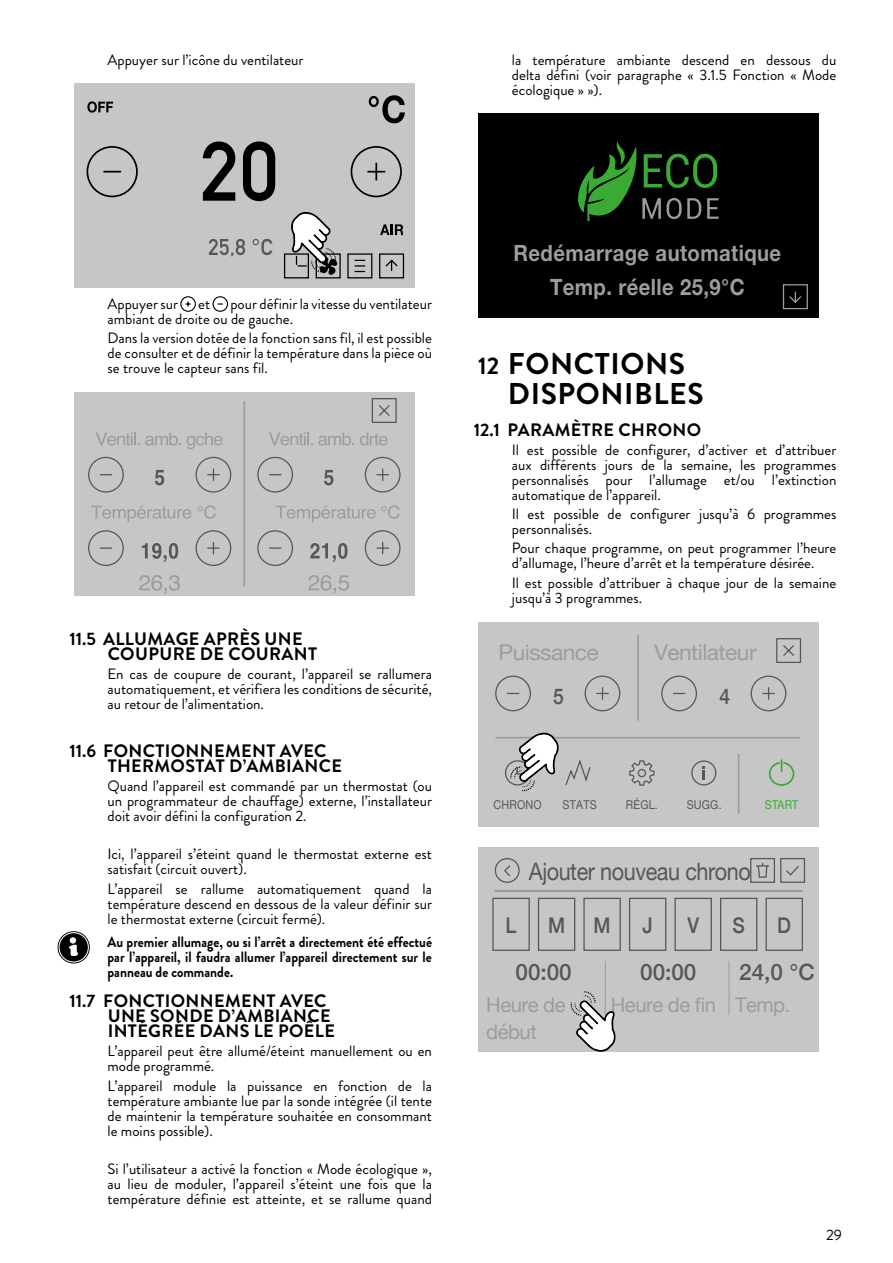
<style>
.page{position:relative;width:893px;height:1263px;background:#fff}
.page>*{position:absolute;margin:0;border:0;box-sizing:border-box;transform-origin:0 0}
.t1{font:700 30px/30px "Brandon Grotesque";letter-spacing:.02em;color:#000}
.t2{font:24px "Helvetica Neue";letter-spacing:-.02em;color:#575756;scale:.9 1}
.t3{font:700 22.5px/34.7px "Helvetica Neue LT Pro";letter-spacing:.02em;color:#9d9d9c;text-align:center;scale:.9 1}
.t4{font:500 22.5px "Helvetica Neue";color:#575756}
.t5{font:21.6px "Helvetica Neue";letter-spacing:-.025em;color:#9d9d9c;scale:1.06 1}
.t6{font:500 21.6px "Helvetica Neue";color:#575756;scale:.89 1}
.t7{font:20.25px "Helvetica Neue";letter-spacing:-.025em;color:#9d9d9c}
.t8{font:700 18px/15px "Brandon Grotesque";letter-spacing:.02em;color:#000}
.t9{font:15px/15px "Brandon Grotesque";color:#000;text-align:justify}
.t10{font:700 15px/15px "Brandon Grotesque";color:#000;text-align:justify;scale:.9 1}
.t11{font:12.15px "Helvetica Neue";letter-spacing:.02em;color:#575756;scale:.89 1}
.t12{font:12.15px "Helvetica Neue";letter-spacing:.01em;color:#3aaa35;scale:.89 1}
.s1{font-size:24px}
</style>
<div class="page">
<div style="left:74px;top:84px;width:340px;height:204px;background:#c6c6c6"></div>
<svg style="left:86px;top:146px;width:52px;height:52px"></svg>
<svg style="left:350px;top:146px;width:52px;height:52px"></svg>
<svg style="left:380px;top:224px;width:23px;height:11px"></svg>
<svg style="left:369px;top:95px;width:36px;height:28px"></svg>
<svg style="left:203px;top:141px;width:32px;height:60px"></svg>
<svg style="left:243px;top:141px;width:32px;height:60px"></svg>
<svg style="left:209px;top:239px;width:36px;height:18px"></svg>
<svg style="left:253px;top:239px;width:19px;height:16px"></svg>
<svg style="left:87px;top:101px;width:26px;height:12px"></svg>
<svg style="left:347px;top:253px;width:58px;height:26px"></svg>
<div style="left:316px;top:253px;width:25px;height:25px;border:1px solid #000"></div>
<svg style="left:284px;top:212px;width:53px;height:66px"></svg>
<svg style="left:180px;top:296px;width:16px;height:16px"></svg>
<svg style="left:212px;top:296px;width:17px;height:16px"></svg>
<div style="left:74px;top:392px;width:340px;height:204px;background:#c6c6c6"></div>
<svg style="left:379px;top:405px;width:11px;height:11px"></svg>
<div style="left:372px;top:398px;width:25px;height:25px;border:1px solid #575756"></div>
<svg style="left:269px;top:432px;width:85px;height:13px"></svg>
<svg style="left:360px;top:432px;width:28px;height:13px"></svg>
<svg style="left:96px;top:433px;width:43px;height:12px"></svg>
<svg style="left:145px;top:432px;width:36px;height:13px"></svg>
<svg style="left:187px;top:432px;width:36px;height:17px"></svg>
<svg style="left:257px;top:456px;width:144px;height:37px"></svg>
<svg style="left:308px;top:575px;width:41px;height:18px"></svg>
<svg style="left:257px;top:530px;width:144px;height:36px"></svg>
<svg style="left:88px;top:456px;width:144px;height:37px"></svg>
<svg style="left:139px;top:575px;width:41px;height:18px"></svg>
<svg style="left:88px;top:530px;width:144px;height:36px"></svg>
<hr style="left:243px;top:401px;width:2px;height:185px;background:#9d9d9c">
<svg style="left:91px;top:505px;width:100px;height:17px"></svg>
<svg style="left:197px;top:505px;width:19px;height:14px"></svg>
<svg style="left:275px;top:505px;width:125px;height:17px"></svg>
<div style="left:58px;top:931px;width:32px;height:32px;border:3px solid #000;border-radius:50%"></div>
<div style="left:59px;top:933px;width:29px;height:29px;background:#000;border-radius:50%"></div>
<div style="left:59px;top:932px;width:30px;height:30px;border:1px solid #fff;border-radius:50%"></div>
<svg style="left:69px;top:937px;width:9px;height:19px"></svg>
<div style="left:479px;top:114px;width:340px;height:204px;background:#000"></div>
<svg style="left:782px;top:284px;width:26px;height:26px"></svg>
<svg style="left:578px;top:141px;width:141px;height:80px"></svg>
<div style="left:479px;top:622px;width:340px;height:204px;background:#c6c6c6"></div>
<svg style="left:768px;top:759px;width:27px;height:27px"></svg>
<hr style="left:495px;top:737px;width:305px;height:1px;background:#9d9d9c">
<hr style="left:637px;top:635px;width:2px;height:86px;background:#9d9d9c">
<hr style="left:738px;top:753px;width:1px;height:61px;background:#9d9d9c">
<svg style="left:495px;top:675px;width:36px;height:37px"></svg>
<svg style="left:584px;top:675px;width:37px;height:37px"></svg>
<svg style="left:783px;top:645px;width:11px;height:11px"></svg>
<div style="left:776px;top:638px;width:25px;height:25px;border:1px solid #575756"></div>
<svg style="left:629px;top:760px;width:26px;height:26px"></svg>
<div style="left:691px;top:760px;width:25px;height:25px;border:1px solid #575756;border-radius:50%"></div>
<svg style="left:703px;top:766px;width:2px;height:14px"></svg>
<svg style="left:504px;top:732px;width:88px;height:59px"></svg>
<svg style="left:661px;top:675px;width:36px;height:37px"></svg>
<svg style="left:750px;top:675px;width:37px;height:37px"></svg>
<div style="left:479px;top:848px;width:340px;height:204px;background:#c6c6c6"></div>
<hr style="left:495px;top:890px;width:308px;height:2px;background:#9d9d9c">
<svg style="left:494px;top:858px;width:26px;height:25px"></svg>
<svg style="left:750px;top:858px;width:56px;height:25px"></svg>
<div style="left:583px;top:898px;width:38px;height:53px;border:1px solid #575756"></div>
<hr style="left:605px;top:961px;width:1px;height:54px;background:#9d9d9c">
<hr style="left:729px;top:961px;width:1px;height:54px;background:#9d9d9c">
<div style="left:674px;top:898px;width:38px;height:53px;border:1px solid #575756"></div>
<div style="left:538px;top:898px;width:37px;height:53px;border:1px solid #575756"></div>
<div style="left:629px;top:898px;width:37px;height:53px;border:1px solid #575756"></div>
<div style="left:720px;top:898px;width:37px;height:53px;border:1px solid #575756"></div>
<div style="left:765px;top:898px;width:38px;height:53px;border:1px solid #575756"></div>
<div style="left:492px;top:898px;width:38px;height:53px;border:1px solid #575756"></div>
<svg style="left:570px;top:991px;width:46px;height:61px"></svg>
<p class="t9" style="left:108px;top:52px;width:198px">Appuyer sur l’icône du ventilateur</p>
<p class="t9" style="left:512px;top:52px;width:326px">la température ambiante descend en dessous du delta défini (voir paragraphe « 3.1.5 Fonction « Mode écologique » »).</p>
<p class="t9" style="left:108px;top:296px;width:72px">Appuyer sur</p>
<p class="t9" style="left:198px;top:296px;width:13px">et</p>
<p class="t9" style="left:108px;top:296px;width:326px;text-indent:123px">pour définir la vitesse du ventilateur ambiant de droite ou de gauche.</p>
<p class="t9" style="left:108px;top:331px;width:326px">Dans la version dotée de la fonction sans fil, il est possible de consulter et de définir la température dans la pièce où se trouve le capteur sans fil.</p>
<p class="t8" style="left:108px;top:632px;width:211px;text-indent:-38px">11.5 ALLUMAGE APRÈS UNE<br>COUPURE DE COURANT</p>
<p class="t9" style="left:108px;top:667px;width:326px">En cas de coupure de courant, l’appareil se rallumera automatiquement, et vérifiera les conditions de sécurité, au retour de l’alimentation.</p>
<p class="t8" style="left:108px;top:743px;width:236px;text-indent:-38px">11.6 FONCTIONNEMENT AVEC<br>THERMOSTAT D’AMBIANCE</p>
<p class="t9" style="left:108px;top:778px;width:326px">Quand l’appareil est commandé par un thermostat (ou un programmateur de chauffage) externe, l’installateur doit avoir défini la configuration 2.</p>
<p class="t9" style="left:108px;top:847px;width:326px">Ici, l’appareil s’éteint quand le thermostat externe est satisfait (circuit ouvert).</p>
<p class="t9" style="left:108px;top:881px;width:326px">L’appareil se rallume automatiquement quand la température descend en dessous de la valeur définir sur le thermostat externe (circuit fermé).</p>
<p class="t10" style="left:108px;top:935px;width:362px">Au premier allumage, ou si l’arrêt a directement été effectué par l’appareil, il faudra allumer l’appareil directement sur le panneau de commande.</p>
<p class="t8" style="left:108px;top:993px;width:229px;text-indent:-38px">11.7 FONCTIONNEMENT AVEC<br>UNE SONDE D’AMBIANCE<br>INTÉGRÉE DANS LE POÊLE</p>
<p class="t9" style="left:108px;top:1044px;width:326px">L’appareil peut être allumé/éteint manuellement ou en mode programmé.</p>
<p class="t9" style="left:108px;top:1078px;width:326px">L’appareil module la puissance en fonction de la température ambiante lue par la sonde intégrée (il tente de maintenir la température souhaitée en consommant le moins possible).</p>
<p class="t9" style="left:108px;top:1162px;width:326px">Si l’utilisateur a activé la fonction « Mode écologique », au lieu de moduler, l’appareil s’éteint une fois que la température définie est atteinte, et se rallume quand</p>
<h3 class="t3" style="left:514px;top:235px;width:299px">Redémarrage automatique<br>Temp. réelle 25,9°C</h3>
<h1 class="t1" style="left:508px;top:349px;width:197px;text-indent:-30px"><span class="s1">12</span> FONCTIONS<br>DISPONIBLES</h1>
<p class="t8" style="left:474px;top:422px;width:229px">12.1 PARAMÈTRE CHRONO</p>
<p class="t9" style="left:512px;top:442px;width:326px">Il est possible de configurer, d’activer et d’attribuer aux différents jours de la semaine, les programmes personnalisés pour l’allumage et/ou l’extinction automatique de l’appareil.</p>
<p class="t9" style="left:512px;top:507px;width:326px">Il est possible de configurer jusqu’à 6 programmes personnalisés.</p>
<p class="t9" style="left:512px;top:541px;width:326px">Pour chaque programme, on peut programmer l’heure d’allumage, l’heure d’arrêt et la température désirée.</p>
<p class="t9" style="left:512px;top:575px;width:326px">Il est possible d’attribuer à chaque jour de la semaine jusqu’à 3 programmes.</p>
<h3 class="t5" style="left:499px;top:637px;width:96px">Puissance</h3>
<h3 class="t5" style="left:654px;top:637px;width:98px">Ventilateur</h3>
<h3 class="t6" style="left:719px;top:679px;width:13px">4</h3>
<h3 class="t6" style="left:553px;top:679px;width:13px">5</h3>
<p class="t11" style="left:493px;top:796px;width:56px">CHRONO</p>
<p class="t11" style="left:563px;top:796px;width:40px">STATS</p>
<p class="t11" style="left:626px;top:796px;width:38px">RÉGL.</p>
<p class="t11" style="left:687px;top:796px;width:41px">SUGG.</p>
<p class="t12" style="left:765px;top:796px;width:39px">START</p>
<h2 class="t2" style="left:529px;top:854px;width:248px">Ajouter nouveau chrono</h2>
<h3 class="t6" style="left:506px;top:908px;width:14px">L</h3>
<h3 class="t6" style="left:548px;top:908px;width:21px">M</h3>
<h3 class="t6" style="left:594px;top:908px;width:21px">M</h3>
<h3 class="t6" style="left:642px;top:908px;width:13px">J</h3>
<h3 class="t6" style="left:687px;top:908px;width:15px">V</h3>
<h3 class="t6" style="left:732px;top:908px;width:15px">S</h3>
<h3 class="t6" style="left:777px;top:908px;width:17px">D</h3>
<h3 class="t4" style="left:515px;top:954px;width:58px">00:00</h3>
<h3 class="t4" style="left:640px;top:954px;width:58px">00:00</h3>
<h3 class="t4" style="left:739px;top:954px;width:77px">24,0 °C</h3>
<h3 class="t7" style="left:486px;top:990px;width:81px">Heure de</h3>
<h3 class="t7" style="left:611px;top:990px;width:181px">Heure de fin Temp.</h3>
<h3 class="t7" style="left:486px;top:1017px;width:52px">début</h3>
<p class="t9" style="left:826px;top:1227px;width:17px">29</p>
</div>
